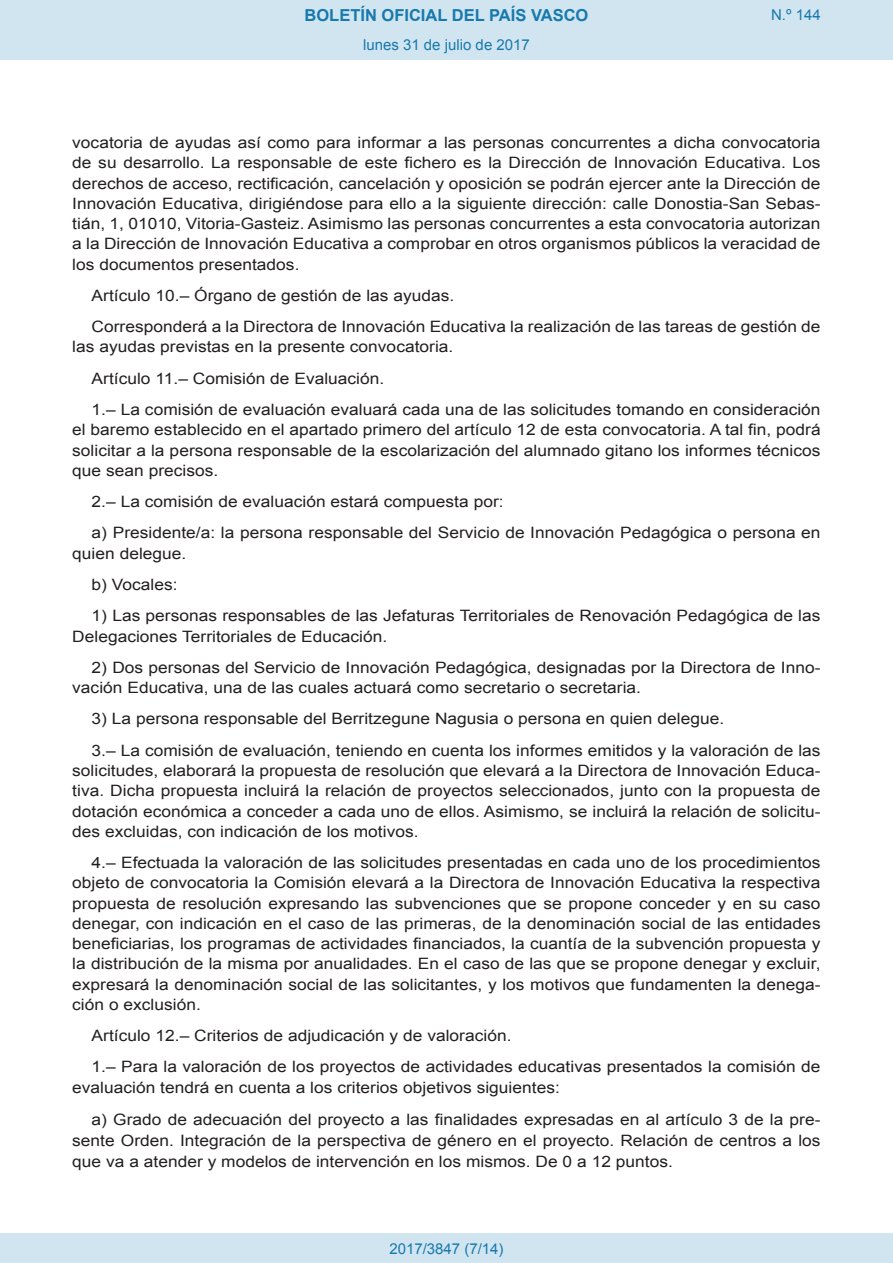
<style>
.page{position:relative;width:893px;height:1263px;background:#fff}
.page>*{position:absolute;margin:0;border:0;box-sizing:border-box;transform-origin:0 0}
.t1{font:700 16.5px "Arial";color:#1879ad}
.BOPVDetalle{font:15.6px/20.2px "Arial";color:#231f20;text-align:justify;scale:1.11 1}
.Paginacion_Centro{font:15px "Arial";color:#1879ad}
</style>
<div class="page">
<div style="left:0;top:0;width:893px;height:60px;background:#d0e5f0"></div>
<div style="left:0;top:1233px;width:893px;height:30px;background:#d0e5f0"></div>
<p class="t1" style="left:305px;top:4px;width:285px">BOLETÍN OFICIAL DEL PAÍS VASCO</p>
<p class="Paginacion_Centro" style="left:363px;top:35px;width:168px">lunes 31 de julio de 2017</p>
<p class="Paginacion_Centro" style="left:771px;top:5px;width:51px">N.º 144</p>
<p class="BOPVDetalle" style="left:72px;top:133px;width:676px">vocatoria de ayudas así como para informar a las personas concurrentes a dicha convocatoria de su desarrollo. La responsable de este fichero es la Dirección de Innovación Educativa. Los derechos de acceso, rectificación, cancelación y oposición se podrán ejercer ante la Dirección de Innovación Educativa, dirigiéndose para ello a la siguiente dirección: calle Donostia-San Sebas&shy;tián, 1, 01010, Vitoria-Gasteiz. Asimismo las personas concurrentes a esta convocatoria autorizan a la Dirección de Innovación Educativa a comprobar en otros organismos públicos la veracidad de los documentos presentados.</p>
<p class="BOPVDetalle" style="left:92px;top:285px;width:328px">Artículo 10.– Órgano de gestión de las ayudas.</p>
<p class="BOPVDetalle" style="left:72px;top:317px;width:675px;text-indent:19px">Corresponderá a la Directora de Innovación Educativa la realización de las tareas de gestión de las ayudas previstas en la presente convocatoria.</p>
<p class="BOPVDetalle" style="left:92px;top:368px;width:265px">Artículo 11.– Comisión de Evaluación.</p>
<p class="BOPVDetalle" style="left:72px;top:400px;width:676px;text-indent:19px">1.– La comisión de evaluación evaluará cada una de las solicitudes tomando en consideración el baremo establecido en el apartado primero del artículo 12 de esta convocatoria. A tal fin, podrá solicitar a la persona responsable de la escolarización del alumnado gitano los informes técnicos que sean precisos.</p>
<p class="BOPVDetalle" style="left:92px;top:492px;width:373px">2.– La comisión de evaluación estará compuesta por:</p>
<p class="BOPVDetalle" style="left:72px;top:523px;width:676px;text-indent:19px">a) Presidente/a: la persona responsable del Servicio de Innovación Pedagógica o persona en quien delegue.</p>
<p class="BOPVDetalle" style="left:92px;top:575px;width:79px">b) Vocales:</p>
<p class="BOPVDetalle" style="left:72px;top:606px;width:676px;text-indent:19px">1) Las personas responsables de las Jefaturas Territoriales de Renovación Pedagógica de las<br>Delegaciones Territoriales de Educación.</p>
<p class="BOPVDetalle" style="left:72px;top:657px;width:676px;text-indent:19px">2) Dos personas del Servicio de Innovación Pedagógica, designadas por la Directora de Inno&shy;vación Educativa, una de las cuales actuará como secretario o secretaria.</p>
<p class="BOPVDetalle" style="left:92px;top:709px;width:571px">3) La persona responsable del Berritzegune Nagusia o persona en quien delegue.</p>
<p class="BOPVDetalle" style="left:72px;top:740px;width:676px;text-indent:19px">3.– La comisión de evaluación, teniendo en cuenta los informes emitidos y la valoración de las solicitudes, elaborará la propuesta de resolución que elevará a la Directora de Innovación Educa&shy;tiva. Dicha propuesta incluirá la relación de proyectos seleccionados, junto con la propuesta de dotación económica a conceder a cada uno de ellos. Asimismo, se incluirá la relación de solicitu&shy;des excluidas, con indicación de los motivos.</p>
<p class="BOPVDetalle" style="left:72px;top:853px;width:676px;text-indent:19px">4.– Efectuada la valoración de las solicitudes presentadas en cada uno de los procedimientos objeto de convocatoria la Comisión elevará a la Directora de Innovación Educativa la respectiva propuesta de resolución expresando las subvenciones que se propone conceder y en su caso denegar, con indicación en el caso de las primeras, de la denominación social de las entidades beneficiarias, los programas de actividades financiados, la cuantía de la subvención propuesta y la distribución de la misma por anualidades. En el caso de las que se propone denegar y excluir, expresará la denominación social de las solicitantes, y los motivos que fundamenten la denega&shy;ción o exclusión.</p>
<p class="BOPVDetalle" style="left:92px;top:1026px;width:380px">Artículo 12.– Criterios de adjudicación y de valoración.</p>
<p class="BOPVDetalle" style="left:72px;top:1057px;width:676px;text-indent:19px">1.– Para la valoración de los proyectos de actividades educativas presentados la comisión de evaluación tendrá en cuenta a los criterios objetivos siguientes:</p>
<p class="BOPVDetalle" style="left:72px;top:1109px;width:676px;line-height:21px;text-indent:19px">a) Grado de adecuación del proyecto a las finalidades expresadas en al artículo 3 de la pre&shy;sente Orden. Integración de la perspectiva de género en el proyecto. Relación de centros a los que va a atender y modelos de intervención en los mismos. De 0 a 12 puntos.</p>
<p class="Paginacion_Centro" style="left:389px;top:1238px;width:116px">2017/3847 (7/14)</p>
</div>
